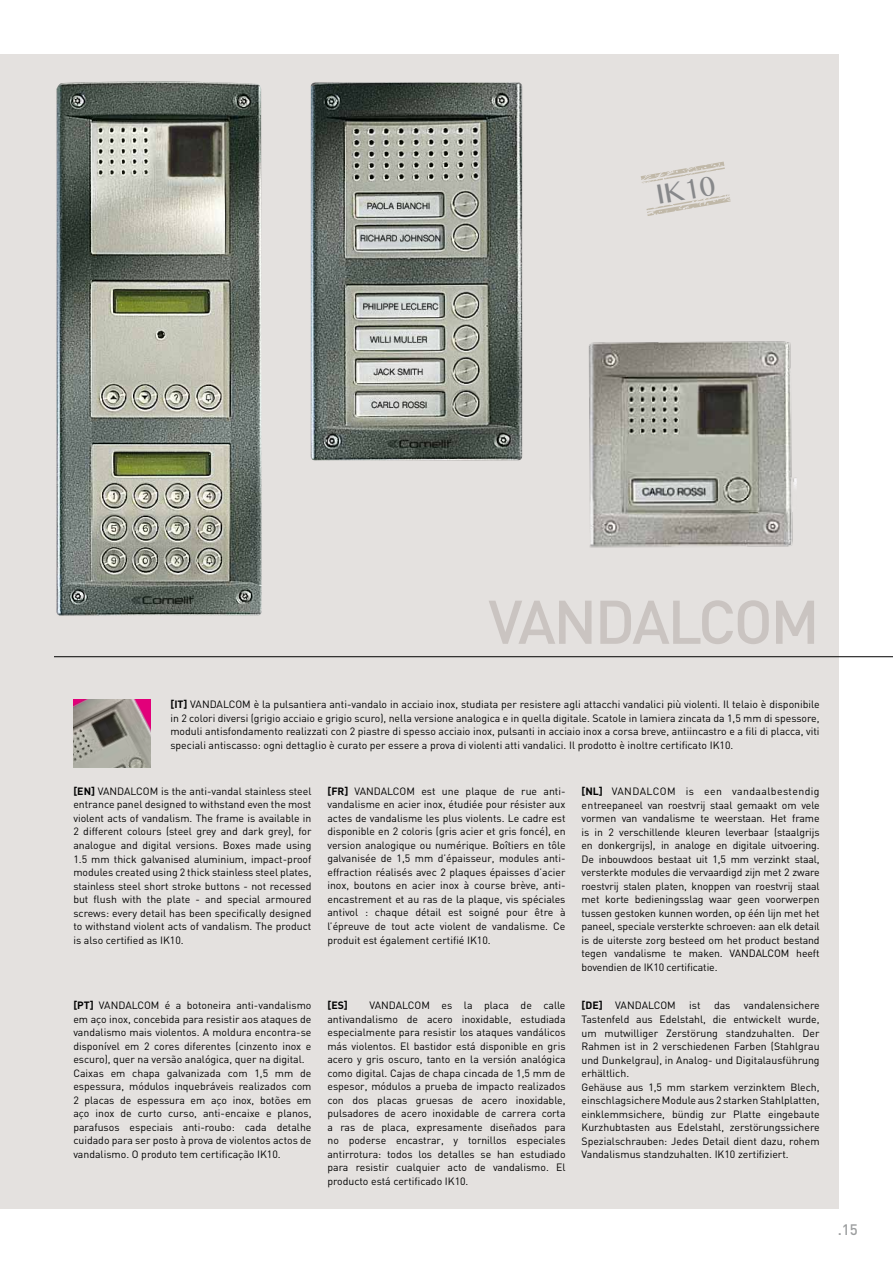
<style>
.page{position:relative;width:893px;height:1263px;background:#fff}
.page>*{position:absolute;margin:0;border:0;box-sizing:border-box;transform-origin:0 0}
.t1{font:500 60.6px "DIN";letter-spacing:-.04em;color:#cac4c1}
.t2{font:27.75px "Oriya MN";color:#87888a}
.t3{font:500 15px "DIN";color:#9c9e9f}
.t4{font:10.5px/13.5px "DIN";color:#000;text-align:justify}
.t5{font:700 10.5px "DIN";color:#000}
.s1{font-weight:700}
</style>
<div class="page">
<div style="left:0;top:54px;width:839px;height:1155px;background:#e4e1df"></div>
<hr style="left:54px;top:656px;width:839px;height:1px;background:#000">
<img style="left:73px;top:700px;width:78px;height:67px">
<img style="left:311px;top:83px;width:211px;height:377px">
<img style="left:588px;top:341px;width:209px;height:207px">
<img style="left:57px;top:81px;width:205px;height:534px">
<svg style="left:641px;top:162px;width:90px;height:54px"></svg>
<h2 class="t2" style="left:653px;top:179px;width:61px;rotate:-10deg">IK10</h2>
<h1 class="t1" style="left:488px;top:583px;width:333px">VANDALCOM</h1>
<p class="t4" style="left:170px;top:698px;width:651px"><span class="s1">[IT]</span> VANDALCOM è la pulsantiera anti-vandalo in acciaio inox, studiata per resistere agli attacchi vandalici più violenti. Il telaio è disponibile in 2 colori diversi (grigio acciaio e grigio scuro), nella versione analogica e in quella digitale. Scatole in lamiera zincata da 1,5 mm di spessore, moduli antisfondamento realizzati con 2 piastre di spesso acciaio inox, pulsanti in acciaio inox a corsa breve, antiincastro e a fili di placca, viti speciali antiscasso: ogni dettaglio è curato per essere a prova di violenti atti vandalici. Il prodotto è inoltre certificato IK10.</p>
<p class="t4" style="left:73px;top:784px;width:240px"><span class="s1">[EN]</span> VANDALCOM is the anti-vandal stainless steel entrance panel designed to withstand even the most violent acts of vandalism. The frame is available in 2 different colours (steel grey and dark grey), for analogue and digital versions. Boxes made using 1.5 mm thick galvanised aluminium, impact-proof modules created using 2 thick stainless steel plates, stainless steel short stroke buttons - not recessed but flush with the plate - and special armoured screws: every detail has been specifically designed to withstand violent acts of vandalism. The product is also certified as IK10.</p>
<p class="t4" style="left:73px;top:998px;width:240px;text-align:left"><span class="s1">[PT]</span> VANDALCOM é a botoneira anti-vandalismo em aço inox, concebida para resistir aos ataques de vandalismo mais violentos. A moldura encontra-se disponível em 2 cores diferentes (cinzento inox e escuro), quer na versão analógica, quer na digital.<br>Caixas em chapa galvanizada com 1,5 mm de espessura, módulos inquebráveis realizados com 2 placas de espessura em aço inox, botões em aço inox de curto curso, anti-encaixe e planos, parafusos especiais anti-roubo: cada detalhe cuidado para ser posto à prova de violentos actos de vandalismo. O produto tem certificação IK10.</p>
<p class="t4" style="left:327px;top:784px;width:240px"><span class="s1">[FR]</span> VANDALCOM est une plaque de rue anti&shy;vandalisme en acier inox, étudiée pour résister aux actes de vandalisme les plus violents. Le cadre est disponible en 2 coloris (gris acier et gris foncé), en version analogique ou numérique. Boîtiers en tôle galvanisée de 1,5 mm d’épaisseur, modules anti&shy;effraction réalisés avec 2 plaques épaisses d’acier inox, boutons en acier inox à course brève, anti&shy;encastrement et au ras de la plaque, vis spéciales antivol : chaque détail est soigné pour être à l’épreuve de tout acte violent de vandalisme. Ce produit est également certifié IK10.</p>
<p class="t5" style="left:327px;top:999px;width:22px">[ES]</p>
<p class="t4" style="left:327px;top:999px;width:240px;text-indent:42px">VANDALCOM es la placa de calle antivandalismo de acero inoxidable, estudiada especialmente para resistir los ataques vandálicos más violentos. El bastidor está disponible en gris acero y gris oscuro, tanto en la versión analógica como digital. Cajas de chapa cincada de 1,5 mm de espesor, módulos a prueba de impacto realizados con dos placas gruesas de acero inoxidable, pulsadores de acero inoxidable de carrera corta a ras de placa, expresamente diseñados para no poderse encastrar, y tornillos especiales antirrotura: todos los detalles se han estudiado para resistir cualquier acto de vandalismo. El producto está certificado IK10.</p>
<p class="t4" style="left:581px;top:784px;width:240px"><span class="s1">[NL]</span> VANDALCOM is een vandaalbestendig entreepaneel van roestvrij staal gemaakt om vele vormen van vandalisme te weerstaan. Het frame is in 2 verschillende kleuren leverbaar (staalgrijs en donkergrijs), in analoge en digitale uitvoering.<br>De inbouwdoos bestaat uit 1,5 mm verzinkt staal, versterkte modules die vervaardigd zijn met 2 zware roestvrij stalen platen, knoppen van roestvrij staal met korte bedieningsslag waar geen voorwerpen tussen gestoken kunnen worden, op één lijn met het paneel, speciale versterkte schroeven: aan elk detail is de uiterste zorg besteed om het product bestand tegen vandalisme te maken. VANDALCOM heeft bovendien de IK10 certificatie.</p>
<p class="t4" style="left:581px;top:999px;width:96px"><span class="s1">[DE]</span> VANDALCOM</p>
<p class="t4" style="left:689px;top:999px;width:13px">ist</p>
<p class="t4" style="left:714px;top:999px;width:18px">das</p>
<p class="t4" style="left:581px;top:999px;width:240px;text-align:left;text-indent:162px">vandalensichere Tastenfeld aus Edelstahl, die entwickelt wurde, um mutwilliger Zerstörung standzuhalten. Der Rahmen ist in 2 verschiedenen Farben (Stahlgrau und Dunkelgrau), in Analog- und Digitalausführung erhältlich.<br>Gehäuse aus 1,5 mm starkem verzinktem Blech, einschlagsichere Module aus 2 starken Stahlplatten, einklemmsichere, bündig zur Platte eingebaute Kurzhubtasten aus Edelstahl, zerstörungssichere Spezialschrauben: Jedes Detail dient dazu, rohem Vandalismus standzuhalten. IK10 zertifiziert.</p>
<h3 class="t3" style="left:838px;top:1220px;width:22px">.15</h3>
</div>
